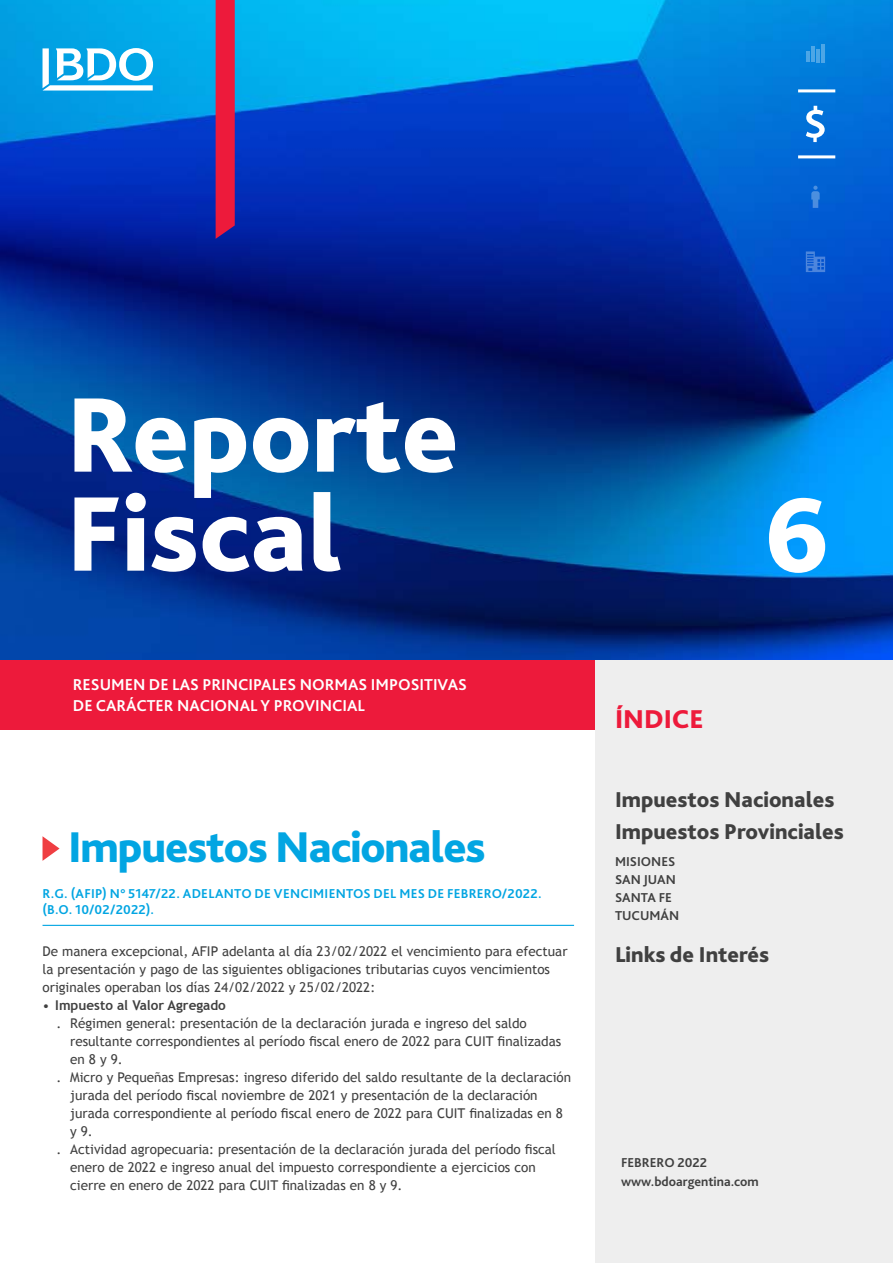
<style>
.page{position:relative;width:893px;height:1263px;background:#fff}
.page>*{position:absolute;margin:0;border:0;box-sizing:border-box;transform-origin:0 0}
.t1{font:800 111px "Bliss Pro";color:#fff}
.t2{font:800 45px "Bliss Pro";letter-spacing:-.025em;color:#02a5e2}
.t3{font:800 27px "Bliss Pro";color:#ed1a3b}
.t4{font:800 22.5px/32.5px "Bliss Pro";color:#404040}
.t5{font:700 16.5px/21px "Bliss Pro";color:#fff}
.t6{font:13.5px/18px "Trebuchet MS";color:#404040}
.t7{font:700 13.5px/16.5px "Bliss Pro";letter-spacing:.02em;color:#02a5e2}
.t8{font:700 13.5px/18px "Bliss Pro";color:#404040}
.t9{font:700 13.5px "Trebuchet MS";color:#404040}
.s1{font-weight:400}
</style>
<div class="page">
<img style="left:0;top:0;width:893px;height:660px">
<svg style="left:43px;top:48px;width:110px;height:43px"></svg>
<svg style="left:317px;top:402px;width:138px;height:71px"></svg>
<svg style="left:74px;top:398px;width:234px;height:174px"></svg>
<svg style="left:314px;top:492px;width:27px;height:79px"></svg>
<svg style="left:216px;top:0;width:19px;height:239px;background:#e31b3f"></svg>
<div style="left:0;top:660px;width:595px;height:70px;background:#ed1a3b"></div>
<svg style="left:806px;top:106px;width:19px;height:36px"></svg>
<svg style="left:806px;top:51px;width:3px;height:11px"></svg>
<hr style="left:811px;top:47px;width:3px;height:15px;background:#fff">
<hr style="left:816px;top:49px;width:4px;height:13px;background:#4ca6e6">
<hr style="left:821px;top:44px;width:3px;height:18px;background:#fff">
<svg style="left:811px;top:186px;width:9px;height:22px"></svg>
<svg style="left:806px;top:251px;width:19px;height:21px"></svg>
<hr style="left:798px;top:155px;width:37px;height:3px;background:#fff">
<hr style="left:798px;top:89px;width:37px;height:3px;background:#fff">
<div style="left:595px;top:660px;width:298px;height:603px;background:#eee"></div>
<svg style="left:43px;top:836px;width:17px;height:25px"></svg>
<hr style="left:43px;top:925px;width:531px;height:1px;background:#02a5e2">
<p class="t5" style="left:73px;top:673px;width:395px">RESUMEN DE LAS PRINCIPALES NORMAS IMPOSITIVAS<br>DE CARÁCTER NACIONAL Y PROVINCIAL</p>
<h2 class="t2" style="left:68px;top:819px;width:419px">Impuestos Nacionales</h2>
<p class="t7" style="left:43px;top:884px;width:501px">R.G. (AFIP) N° 5147/22. ADELANTO DE VENCIMIENTOS DEL MES DE FEBRERO/2022. (B.O. 10/02/2022).</p>
<p class="t6" style="left:43px;top:942px;width:527px">De manera excepcional, AFIP adelanta al día 23/02/2022 el vencimiento para efectuar la presentación y pago de las siguientes obligaciones tributarias cuyos vencimientos originales operaban los días 24/02/2022 y 25/02/2022:</p>
<p class="t9" style="left:43px;top:996px;width:185px"><span class="s1">•</span> Impuesto al Valor Agregado</p>
<p class="t6" style="left:56px;top:1014px;width:472px">. Régimen general: presentación de la declaración jurada e ingreso del saldo</p>
<p class="t6" style="left:70px;top:1032px;width:493px">resultante correspondientes al período fiscal enero de 2022 para CUIT finalizadas</p>
<p class="t6" style="left:70px;top:1050px;width:54px">en 8 y 9.</p>
<p class="t6" style="left:56px;top:1068px;width:516px">. Micro y Pequeñas Empresas: ingreso diferido del saldo resultante de la declaración</p>
<p class="t6" style="left:70px;top:1086px;width:469px">jurada del período fiscal noviembre de 2021 y presentación de la declaración</p>
<p class="t6" style="left:70px;top:1104px;width:494px">jurada correspondiente al período fiscal enero de 2022 para CUIT finalizadas en 8</p>
<p class="t6" style="left:70px;top:1122px;width:24px">y 9.</p>
<p class="t6" style="left:56px;top:1140px;width:501px">. Actividad agropecuaria: presentación de la declaración jurada del período fiscal</p>
<p class="t6" style="left:70px;top:1158px;width:467px">enero de 2022 e ingreso anual del impuesto correspondiente a ejercicios con</p>
<p class="t6" style="left:70px;top:1176px;width:334px">cierre en enero de 2022 para CUIT finalizadas en 8 y 9.</p>
<h3 class="t3" style="left:615px;top:702px;width:90px">ÍNDICE</h3>
<h1 class="t1" style="left:764px;top:466px;width:67px">6</h1>
<h3 class="t4" style="left:615px;top:783px;width:230px">Impuestos Nacionales<br>Impuestos Provinciales</h3>
<p class="t8" style="left:615px;top:852px;width:66px">MISIONES<br>SAN JUAN<br>SANTA FE<br>TUCUMÁN</p>
<h3 class="t4" style="left:615px;top:938px;width:156px">Links de Interés</h3>
<p class="t8" style="left:621px;top:1153px;width:88px">FEBRERO 2022</p>
<p class="t8" style="left:621px;top:1172px;width:139px">www.bdoargentina.com</p>
</div>
